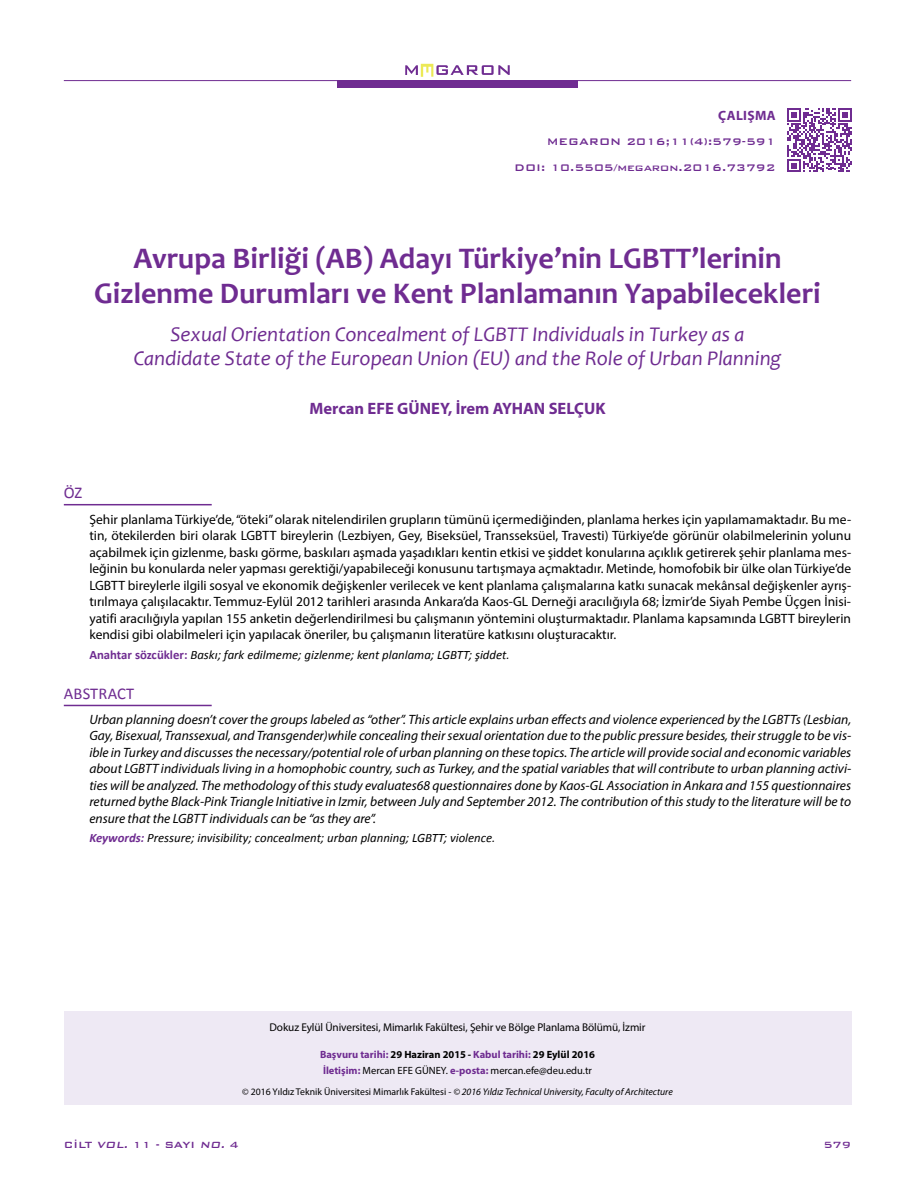
<style>
.page{position:relative;width:915px;height:1191px;background:#fff}
.page>*{position:absolute;margin:0;border:0;box-sizing:border-box;transform-origin:0 0}
.t1{font:700 30px/34.5px "Candara";color:#6f2c91;text-align:center}
.t2{font:italic 21px/24px "Candara";color:#6f2c91;text-align:center}
.t3{font:700 16.5px "Myriad Pro";color:#6f2c91}
.t4{font:16.5px "Calibri";letter-spacing:.01em;color:#6f2c91}
.t5{font:13.5px/16.5px "Myriad Pro";color:#000;text-align:justify}
.t6{font:italic 13.5px/16.5px "Myriad Pro";color:#000;text-align:justify}
.t7{font:700 13.5px "Myriad Pro";letter-spacing:.025em;color:#6f2c91}
.t8{font:italic 12.75px "Calibri";color:#000}
.t9{font:500 12.75px/25.5px "Bank Gothic";color:#6f2c91;text-align:right}
.t10{font:500 12px "Bank Gothic BT";color:#6f2c91}
.t11{font:11.25px "Myriad Pro";letter-spacing:-.01em;color:#000}
.t12{font:700 10.5px/16.8px "Myriad Pro";color:#6f2c91}
.t13{font:italic 9.75px "Myriad Pro";color:#000}
.s1{font-weight:700;font-style:normal;color:#6f2c91}
.s2{font-weight:700;color:#6f2c91}
.s3{color:#000}
.s4{font-style:italic;color:#000}
.s5{font-weight:400;color:#000}
.s6{font-style:normal}
.s7{font-style:italic}
</style>
<div class="page">
<div style="left:64px;top:1011px;width:786px;height:94px;background:#eee9f4"></div>
<div style="left:337px;top:80px;width:240px;height:8px;background:#6f2c91"></div>
<svg style="left:405px;top:64px;width:104px;height:13px"></svg>
<hr style="left:64px;top:80px;width:786px;height:1px;background:#6f2c91">
<svg style="left:787px;top:108px;width:64px;height:64px"></svg>
<hr style="left:64px;top:504px;width:148px;height:1px;background:#6f2c91">
<hr style="left:64px;top:704px;width:148px;height:2px;background:#6f2c91">
<p class="t7" style="left:718px;top:106px;width:59px">ÇALIŞMA</p>
<p class="t9" style="left:514px;top:128px;width:263px">MEGARON 2016;11(4):579-591<br>DOI: 10.5505/megaron.2016.73792</p>
<h1 class="t1" style="left:94px;top:241px;width:727px">Avrupa Birliği (AB) Adayı Türkiye’nin LGBTT’lerinin<br>Gizlenme Durumları ve Kent Planlamanın Yapabilecekleri</h1>
<h2 class="t2" style="left:134px;top:322px;width:648px">Sexual Orientation Concealment of LGBTT Individuals in Turkey as a<br>Candidate State of the European Union (EU) and the Role of Urban Planning</h2>
<p class="t3" style="left:309px;top:397px;width:297px">Mercan EFE GÜNEY, İrem AYHAN SELÇUK</p>
<p class="t4" style="left:64px;top:482px;width:20px">ÖZ</p>
<p class="t5" style="left:89px;top:511px;width:763px">Şehir planlama Türkiye’de, “öteki” olarak nitelendirilen grupların tümünü içermediğinden, planlama herkes için yapılamamaktadır. Bu me&shy;tin, ötekilerden biri olarak LGBTT bireylerin (Lezbiyen, Gey, Biseksüel, Transseksüel, Travesti) Türkiye’de görünür olabilmelerinin yolunu açabilmek için gizlenme, baskı görme, baskıları aşmada yaşadıkları kentin etkisi ve şiddet konularına açıklık getirerek şehir planlama mes&shy;leğinin bu konularda neler yapması gerektiği/yapabileceği konusunu tartışmaya açmaktadır. Metinde, homofobik bir ülke olan Türkiye’de LGBTT bireylerle ilgili sosyal ve ekonomik değişkenler verilecek ve kent planlama çalışmalarına katkı sunacak mekânsal değişkenler ayrış&shy;tırılmaya çalışılacaktır. Temmuz-Eylül 2012 tarihleri arasında Ankara’da Kaos-GL Derneği aracılığıyla 68; İzmir’de Siyah Pembe Üçgen İnisi&shy;yatifi aracılığıyla yapılan 155 anketin değerlendirilmesi bu çalışmanın yöntemini oluşturmaktadır. Planlama kapsamında LGBTT bireylerin kendisi gibi olabilmeleri için yapılacak öneriler, bu çalışmanın literatüre katkısını oluşturacaktır.</p>
<p class="t8" style="left:89px;top:647px;width:421px"><span class="s1">Anahtar sözcükler:</span> Baskı; fark edilmeme; gizlenme; kent planlama; LGBTT; şiddet.</p>
<p class="t4" style="left:64px;top:683px;width:72px">ABSTRACT</p>
<p class="t6" style="left:89px;top:711px;width:763px">Urban planning doesn’t cover the groups labeled as “other”. This article explains urban effects and violence experienced by the LGBTTs (Lesbian, Gay, Bisexual, Transsexual, and Transgender)while concealing their sexual orientation due to the public pressure besides, their struggle to be vis&shy;ible in Turkey and discusses the necessary/potential role of urban planning on these topics. The article will provide social and economic variables about LGBTT individuals living in a homophobic country, such as Turkey, and the spatial variables that will contribute to urban planning activi&shy;ties will be analyzed. The methodology of this study evaluates68 questionnaires done by Kaos-GL Association in Ankara and 155 questionnaires returned bythe Black-Pink Triangle Initiative in Izmir, between July and September 2012. The contribution of this study to the literature will be to ensure that the LGBTT individuals can be “as they are”.</p>
<p class="t8" style="left:89px;top:830px;width:407px"><span class="s2">Keywords:</span> Pressure; invisibility; concealment; urban planning; LGBTT; violence.</p>
<p class="t11" style="left:269px;top:1020px;width:377px">Dokuz Eylül Üniversitesi, Mimarlık Fakültesi, Şehir ve Bölge Planlama Bölümü, İzmir</p>
<p class="t12" style="left:320px;top:1045px;width:276px">Başvuru tarihi: <span class="s3">29 Haziran 2015</span> <span class="s4">-</span> Kabul tarihi: <span class="s3">29 Eylül 2016<br></span>İletişim: <span class="s5">Mercan EFE GÜNEY.</span> e-posta: <span class="s5">mercan.efe@deu.edu.tr</span></p>
<p class="t13" style="left:242px;top:1085px;width:432px"><span class="s6">© 2016 Yıldız Teknik Üniversitesi Mimarlık Fakültesi -</span> © 2016 Yıldız Technical University, Faculty of Architecture</p>
<p class="t10" style="left:64px;top:1138px;width:176px">CİLT <span class="s7">VOL.</span> 11 - SAYI <span class="s7">NO.</span> 4</p>
<p class="t10" style="left:823px;top:1138px;width:29px">579</p>
</div>
